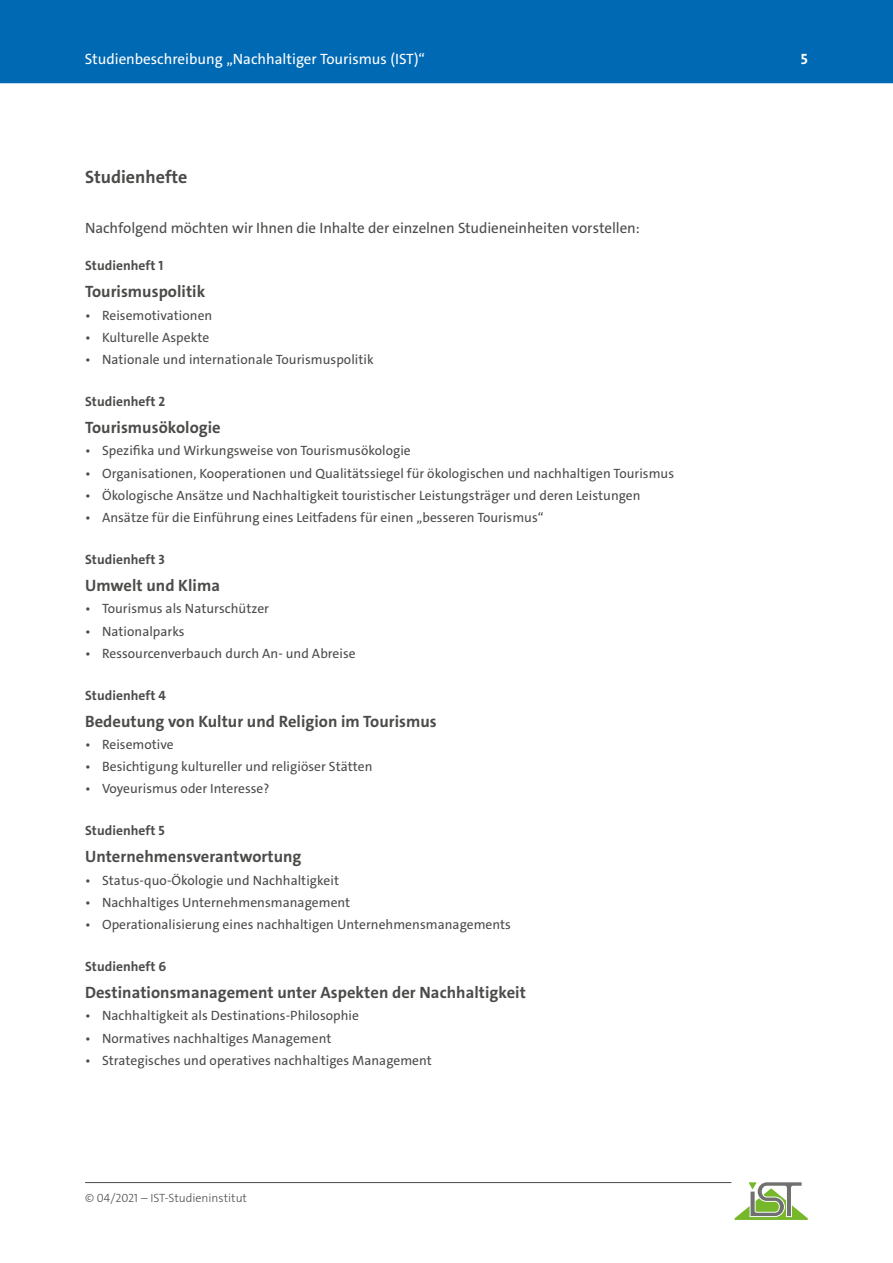
<style>
.page{position:relative;width:893px;height:1263px;background:#fff}
.page>*{position:absolute;margin:0;border:0;box-sizing:border-box;transform-origin:0 0}
.t1{font:700 18px "The Sans C4 s";color:#4b4b4a}
.t2{font:700 16.5px "The Sans C4 s";letter-spacing:.005em;color:#4b4b4a}
.t3{font:15px "The Sans C4 s";letter-spacing:-.005em;color:#4b4b4a}
.t4{font:15px "The Sans C4 s";color:#fff}
.t5{font:700 15px "The Sans C4 s";color:#fff}
.t6{font:13.5px "The Sans C4 s";letter-spacing:.005em;color:#4b4b4a}
.t7{font:700 13.5px "The Sans C4 s";letter-spacing:.005em;color:#4b4b4a}
.t8{font:300 12px "The Sans C4 s";color:#4b4b4a}
</style>
<div class="page">
<hr style="left:85px;top:1182px;width:646px;height:1px;background:#4b4b4a">
<svg style="left:734px;top:1182px;width:74px;height:38px"></svg>
<div style="left:0;top:0;width:893px;height:83px;background:#0069b4"></div>
<p class="t4" style="left:85px;top:49px;width:342px">Studienbeschreibung „Nachhaltiger Tourismus (IST)“</p>
<p class="t5" style="left:801px;top:49px;width:8px">5</p>
<h1 class="t1" style="left:85px;top:166px;width:104px">Studienhefte</h1>
<p class="t3" style="left:85px;top:218px;width:556px">Nachfolgend möchten wir Ihnen die Inhalte der einzelnen Studieneinheiten vorstellen:</p>
<p class="t7" style="left:85px;top:257px;width:80px">Studienheft 1</p>
<p class="t2" style="left:85px;top:281px;width:122px">Tourismuspolitik</p>
<p class="t6" style="left:85px;top:306px;width:129px">• Reisemotivationen</p>
<p class="t6" style="left:85px;top:329px;width:126px">• Kulturelle Aspekte</p>
<p class="t6" style="left:85px;top:351px;width:290px">• Nationale und internationale Tourismuspolitik</p>
<p class="t7" style="left:85px;top:393px;width:82px">Studienheft 2</p>
<p class="t2" style="left:85px;top:417px;width:137px">Tourismusökologie</p>
<p class="t6" style="left:85px;top:442px;width:327px">• Spezifika und Wirkungsweise von Tourismusökologie</p>
<p class="t6" style="left:85px;top:464px;width:591px">• Organisationen, Kooperationen und Qualitätssiegel für ökologischen und nachhaltigen Tourismus</p>
<p class="t6" style="left:85px;top:487px;width:557px">• Ökologische Ansätze und Nachhaltigkeit touristischer Leistungsträger und deren Leistungen</p>
<p class="t6" style="left:85px;top:509px;width:460px">• Ansätze für die Einführung eines Leitfadens für einen „besseren Tourismus“</p>
<p class="t7" style="left:85px;top:551px;width:81px">Studienheft 3</p>
<p class="t2" style="left:85px;top:575px;width:136px">Umwelt und Klima</p>
<p class="t6" style="left:85px;top:600px;width:186px">• Tourismus als Naturschützer</p>
<p class="t6" style="left:85px;top:622px;width:101px">• Nationalparks</p>
<p class="t6" style="left:85px;top:644px;width:272px">• Ressourcenverbauch durch An- und Abreise</p>
<p class="t7" style="left:85px;top:686px;width:83px">Studienheft 4</p>
<p class="t2" style="left:85px;top:710px;width:353px">Bedeutung von Kultur und Religion im Tourismus</p>
<p class="t6" style="left:85px;top:736px;width:90px">• Reisemotive</p>
<p class="t6" style="left:85px;top:758px;width:289px">• Besichtigung kultureller und religiöser Stätten</p>
<p class="t6" style="left:85px;top:780px;width:186px">• Voyeurismus oder Interesse?</p>
<p class="t7" style="left:85px;top:822px;width:81px">Studienheft 5</p>
<p class="t2" style="left:85px;top:846px;width:218px">Unternehmensverantwortung</p>
<p class="t6" style="left:85px;top:871px;width:255px">• Status-quo-Ökologie und Nachhaltigkeit</p>
<p class="t6" style="left:85px;top:894px;width:267px">• Nachhaltiges Unternehmensmanagement</p>
<p class="t6" style="left:85px;top:916px;width:427px">• Operationalisierung eines nachhaltigen Unternehmensmanagements</p>
<p class="t7" style="left:85px;top:958px;width:83px">Studienheft 6</p>
<p class="t2" style="left:85px;top:982px;width:442px">Destinationsmanagement unter Aspekten der Nachhaltigkeit</p>
<p class="t6" style="left:85px;top:1007px;width:275px">• Nachhaltigkeit als Destinations-Philosophie</p>
<p class="t6" style="left:85px;top:1029px;width:248px">• Normatives nachhaltiges Management</p>
<p class="t6" style="left:85px;top:1051px;width:348px">• Strategisches und operatives nachhaltiges Management</p>
<p class="t8" style="left:85px;top:1190px;width:163px">© 04/2021 – IST-Studieninstitut</p>
</div>
